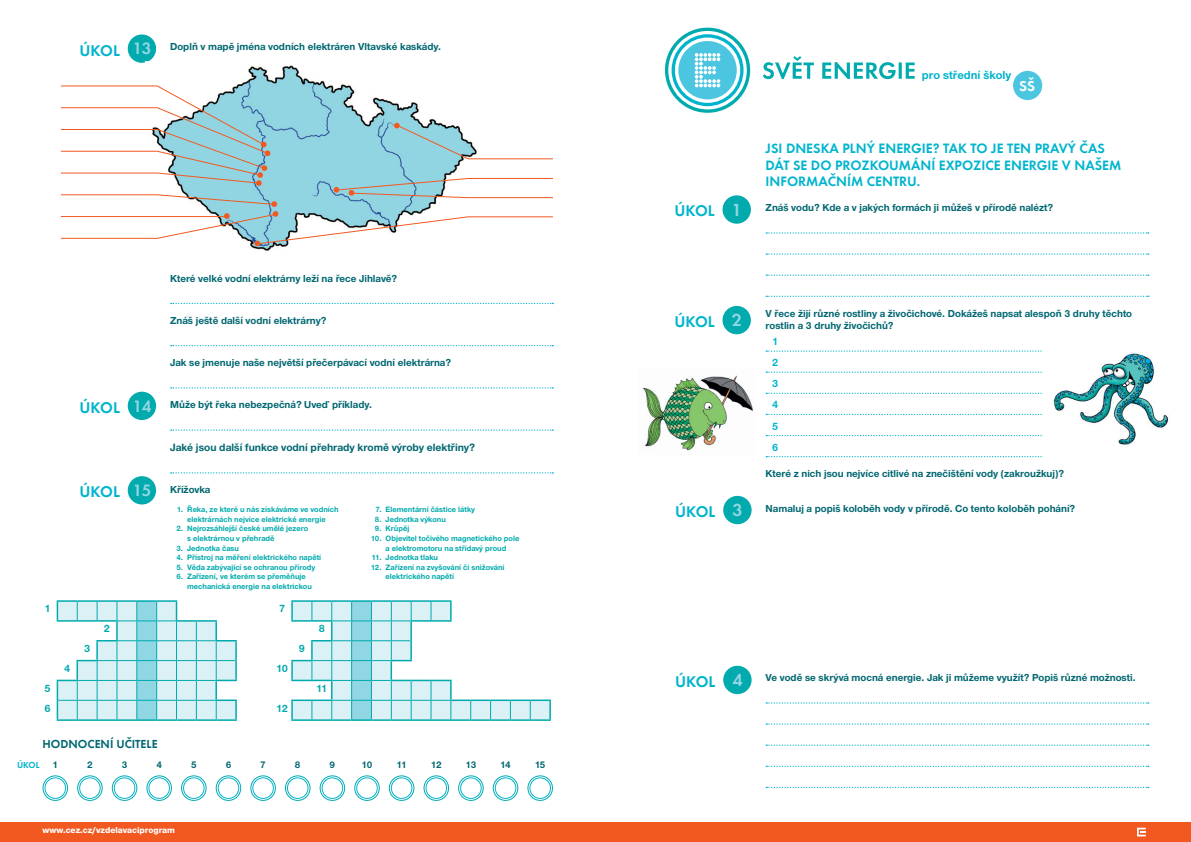
<style>
.page{position:relative;width:1191px;height:842px;background:#fff}
.page>*{position:absolute;margin:0;border:0;box-sizing:border-box;transform-origin:0 0}
.t1{font:16px "Futura CEZ Demi";color:#00b4cd}
.t2{font:15px "Futura CEZ Demi";color:#fff}
.t3{font:14px/16.8px "Futura CEZ Demi";color:#00b4cd}
.t4{font:12px "Futura CEZ Demi";color:#006771}
.t5{font:700 12px "Nimbus CEZOT";color:#00b4cd}
.t6{font:700 11px "Nimbus CEZOT";color:#006771}
.t7{font:700 11px/19.8px "Nimbus CEZOT";color:#00aaad}
.t8{font:700 11px/21.2px "Nimbus CEZOT";color:#00b4cd;text-align:justify}
.t9{font:700 10.5px/12.6px "Nimbus CEZOT";color:#006771}
.t10{font:700 10px "Nimbus CEZOT";letter-spacing:-.05em;color:#006771}
.t11{font:800 9px "Nimbus CEZOT";color:#fff}
.t12{font:9px "Futura CEZ Demi";color:#00b4cd}
.t13{font:700 8px/9.6px "Nimbus CEZOT";color:#00aaad}
.s1{font-size:17px;color:#91d6e3}
.s2{font-size:18px;color:#91d6e3}
</style>
<div class="page">
<svg style="left:766px;top:232px;width:382px;height:2px"></svg>
<svg style="left:766px;top:253px;width:382px;height:2px"></svg>
<svg style="left:766px;top:275px;width:382px;height:1px"></svg>
<svg style="left:766px;top:296px;width:382px;height:1px"></svg>
<svg style="left:766px;top:350px;width:276px;height:2px"></svg>
<svg style="left:766px;top:372px;width:276px;height:1px"></svg>
<svg style="left:766px;top:393px;width:276px;height:1px"></svg>
<svg style="left:766px;top:414px;width:276px;height:1px"></svg>
<svg style="left:766px;top:435px;width:276px;height:1px"></svg>
<svg style="left:766px;top:456px;width:276px;height:1px"></svg>
<svg style="left:766px;top:702px;width:382px;height:2px"></svg>
<svg style="left:766px;top:723px;width:382px;height:2px"></svg>
<svg style="left:766px;top:744px;width:382px;height:2px"></svg>
<svg style="left:766px;top:766px;width:382px;height:1px"></svg>
<svg style="left:766px;top:787px;width:382px;height:1px"></svg>
<svg style="left:665px;top:28px;width:85px;height:85px"></svg>
<svg style="left:762px;top:56px;width:152px;height:23px"></svg>
<div style="left:722px;top:195px;width:29px;height:29px;background:#00aaad;border-radius:50%"></div>
<div style="left:722px;top:306px;width:29px;height:28px;background:#00aaad;border-radius:50%"></div>
<svg style="left:171px;top:303px;width:382px;height:1px"></svg>
<svg style="left:171px;top:345px;width:382px;height:1px"></svg>
<svg style="left:171px;top:387px;width:382px;height:1px"></svg>
<svg style="left:171px;top:429px;width:382px;height:2px"></svg>
<svg style="left:171px;top:472px;width:382px;height:2px"></svg>
<div style="left:128px;top:34px;width:28px;height:29px;background:#00aaad;border-radius:50%"></div>
<div style="left:128px;top:392px;width:28px;height:28px;background:#00aaad;border-radius:50%"></div>
<div style="left:128px;top:476px;width:28px;height:28px;background:#00aaad;border-radius:50%"></div>
<div style="left:1013px;top:71px;width:29px;height:29px;background:#4cc6e0;border-radius:50%"></div>
<svg style="left:43px;top:775px;width:25px;height:26px"></svg>
<svg style="left:77px;top:775px;width:26px;height:26px"></svg>
<svg style="left:112px;top:775px;width:25px;height:26px"></svg>
<svg style="left:146px;top:775px;width:26px;height:26px"></svg>
<svg style="left:181px;top:775px;width:26px;height:26px"></svg>
<svg style="left:216px;top:775px;width:25px;height:26px"></svg>
<svg style="left:250px;top:775px;width:26px;height:26px"></svg>
<svg style="left:285px;top:775px;width:25px;height:26px"></svg>
<svg style="left:320px;top:775px;width:25px;height:26px"></svg>
<svg style="left:354px;top:775px;width:26px;height:26px"></svg>
<svg style="left:389px;top:775px;width:25px;height:26px"></svg>
<svg style="left:423px;top:775px;width:26px;height:26px"></svg>
<svg style="left:458px;top:775px;width:26px;height:26px"></svg>
<svg style="left:493px;top:775px;width:25px;height:26px"></svg>
<svg style="left:527px;top:775px;width:26px;height:26px"></svg>
<div style="left:723px;top:496px;width:28px;height:28px;background:#00aaad;border-radius:50%"></div>
<div style="left:723px;top:666px;width:28px;height:28px;background:#00aaad;border-radius:50%"></div>
<hr style="left:57px;top:600px;width:20px;height:2px;background:#00aaad">
<hr style="left:77px;top:600px;width:20px;height:2px;background:#00aaad">
<hr style="left:97px;top:600px;width:20px;height:2px;background:#00aaad">
<hr style="left:117px;top:600px;width:20px;height:2px;background:#00aaad">
<hr style="left:137px;top:600px;width:20px;height:2px;background:#00aaad">
<hr style="left:157px;top:600px;width:20px;height:2px;background:#00aaad">
<svg style="left:57px;top:601px;width:180px;height:120px"></svg>
<svg style="left:291px;top:600px;width:260px;height:121px"></svg>
<img style="left:643px;top:375px;width:110px;height:76px">
<img style="left:145px;top:62px;width:206px;height:189px">
<img style="left:1053px;top:353px;width:115px;height:92px">
<svg style="left:61px;top:86px;width:492px;height:160px"></svg>
<div style="left:0;top:822px;width:1191px;height:20px;background:#f15921"></div>
<svg style="left:1137px;top:827px;width:9px;height:10px"></svg>
<svg style="left:1137px;top:828px;width:8px;height:8px"></svg>
<h1 class="t1" style="left:80px;top:41px;width:73px">ÚKOL <span class="s1">13</span></h1>
<p class="t9" style="left:170px;top:40px;width:273px">Doplň v mapě jména vodních elektráren Vltavské kaskády.</p>
<h1 class="t1" style="left:80px;top:398px;width:73px">ÚKOL <span class="s1">14</span></h1>
<h1 class="t1" style="left:80px;top:482px;width:73px">ÚKOL <span class="s1">15</span></h1>
<p class="t7" style="left:44px;top:599px;width:8px">1</p>
<p class="t7" style="left:44px;top:678px;width:8px">5<br>6</p>
<p class="t7" style="left:64px;top:658px;width:8px">4</p>
<p class="t7" style="left:84px;top:638px;width:8px">3</p>
<p class="t7" style="left:104px;top:619px;width:8px">2</p>
<p class="t4" style="left:43px;top:737px;width:117px">HODNOCENÍ UČITELE</p>
<p class="t9" style="left:170px;top:272px;width:229px">Které velké vodní elektrárny leží na řece Jihlavě?</p>
<p class="t9" style="left:170px;top:314px;width:158px">Znáš ještě další vodní elektrárny?</p>
<p class="t9" style="left:170px;top:356px;width:282px">Jak se jmenuje naše největší přečerpávací vodní elektrárna?</p>
<p class="t9" style="left:170px;top:398px;width:203px">Může být řeka nebezpečná? Uveď příklady.</p>
<p class="t6" style="left:170px;top:441px;width:306px">Jaké jsou další funkce vodní přehrady kromě výroby elektřiny?</p>
<p class="t9" style="left:170px;top:483px;width:42px">Křížovka</p>
<p class="t13" style="left:177px;top:505px;width:163px;text-align:center">1. Řeka, ze které u nás získáváme ve vodních elektrárnách nejvíce elektrické energie</p>
<p class="t13" style="left:187px;top:524px;width:122px;text-indent:-11px">2. Nejrozsáhlejší české umělé jezero s elektrárnou v přehradě</p>
<p class="t13" style="left:176px;top:543px;width:64px">3. Jednotka času</p>
<p class="t13" style="left:176px;top:553px;width:146px">4. Přístroj na měření elektrického napětí</p>
<p class="t13" style="left:176px;top:562px;width:140px">5. Věda zabývající se ochranou přírody</p>
<p class="t13" style="left:187px;top:572px;width:126px;text-indent:-11px">6. Zařízení, ve kterém se přeměňuje mechanická energie na elektrickou</p>
<p class="t7" style="left:279px;top:599px;width:8px">7</p>
<p class="t7" style="left:276px;top:658px;width:13px">10</p>
<p class="t7" style="left:299px;top:638px;width:8px">9</p>
<p class="t7" style="left:276px;top:698px;width:13px">12</p>
<p class="t7" style="left:319px;top:619px;width:8px">8</p>
<p class="t7" style="left:316px;top:678px;width:13px">11</p>
<p class="t13" style="left:376px;top:505px;width:101px">7. Elementární částice látky</p>
<p class="t13" style="left:375px;top:514px;width:72px">8. Jednotka výkonu</p>
<p class="t13" style="left:375px;top:524px;width:36px">9. Krůpěj</p>
<p class="t13" style="left:371px;top:533px;width:150px;text-align:center">10. Objevitel točivého magnetického pole a elektromotoru na střídavý proud</p>
<p class="t13" style="left:371px;top:553px;width:68px">11. Jednotka tlaku</p>
<p class="t13" style="left:386px;top:562px;width:120px;text-indent:-15px">12. Zařízení na zvyšování či snižování elektrického napětí</p>
<p class="t12" style="left:17px;top:760px;width:24px">ÚKOL</p>
<p class="t10" style="left:52px;top:759px;width:7px">1</p>
<p class="t10" style="left:87px;top:759px;width:7px">2</p>
<p class="t10" style="left:122px;top:759px;width:7px">3</p>
<p class="t10" style="left:156px;top:759px;width:7px">4</p>
<p class="t10" style="left:191px;top:759px;width:7px">5</p>
<p class="t10" style="left:226px;top:759px;width:7px">6</p>
<p class="t10" style="left:260px;top:759px;width:7px">7</p>
<p class="t10" style="left:295px;top:759px;width:7px">8</p>
<p class="t10" style="left:329px;top:759px;width:7px">9</p>
<p class="t10" style="left:362px;top:759px;width:12px">10</p>
<p class="t10" style="left:396px;top:759px;width:12px">11</p>
<p class="t10" style="left:431px;top:759px;width:12px">12</p>
<p class="t10" style="left:465px;top:759px;width:12px">13</p>
<p class="t10" style="left:500px;top:759px;width:12px">14</p>
<p class="t10" style="left:535px;top:759px;width:12px">15</p>
<p class="t11" style="left:43px;top:825px;width:134px">www.cez.cz/vzdelavaciprogram</p>
<h1 class="t1" style="left:674px;top:202px;width:69px">ÚKOL <span class="s2">1</span></h1>
<p class="t5" style="left:922px;top:68px;width:91px">pro střední školy</p>
<h2 class="t2" style="left:1019px;top:77px;width:17px">SŠ</h2>
<h3 class="t3" style="left:765px;top:140px;width:357px">JSI DNESKA PLNÝ ENERGIE? TAK TO JE TEN PRAVÝ ČAS<br>DÁT SE DO PROZKOUMÁNÍ EXPOZICE ENERGIE V NAŠEM<br>INFORMAČNÍM CENTRU.</h3>
<p class="t9" style="left:765px;top:201px;width:289px">Znáš vodu? Kde a v jakých formách ji můžeš v přírodě nalézt?</p>
<h1 class="t1" style="left:674px;top:312px;width:69px">ÚKOL <span class="s2">2</span></h1>
<h1 class="t1" style="left:675px;top:502px;width:69px">ÚKOL <span class="s2">3</span></h1>
<p class="t9" style="left:765px;top:307px;width:368px">V řece žijí různé rostliny a živočichové. Dokážeš napsat alespoň 3 druhy těchto rostlin a 3 druhy živočichů?</p>
<p class="t8" style="left:772px;top:330px;width:8px">1<br>2<br>3<br>4<br>5<br>6</p>
<p class="t9" style="left:765px;top:467px;width:300px">Které z nich jsou nejvíce citlivé na znečištění vody (zakroužkuj)?</p>
<p class="t9" style="left:765px;top:502px;width:311px">Namaluj a popiš koloběh vody v přírodě. Co tento koloběh pohání?</p>
<h1 class="t1" style="left:675px;top:672px;width:69px">ÚKOL <span class="s2">4</span></h1>
<p class="t9" style="left:765px;top:671px;width:372px">Ve vodě se skrývá mocná energie. Jak ji můžeme využít? Popiš různé možnosti.</p>
</div>
